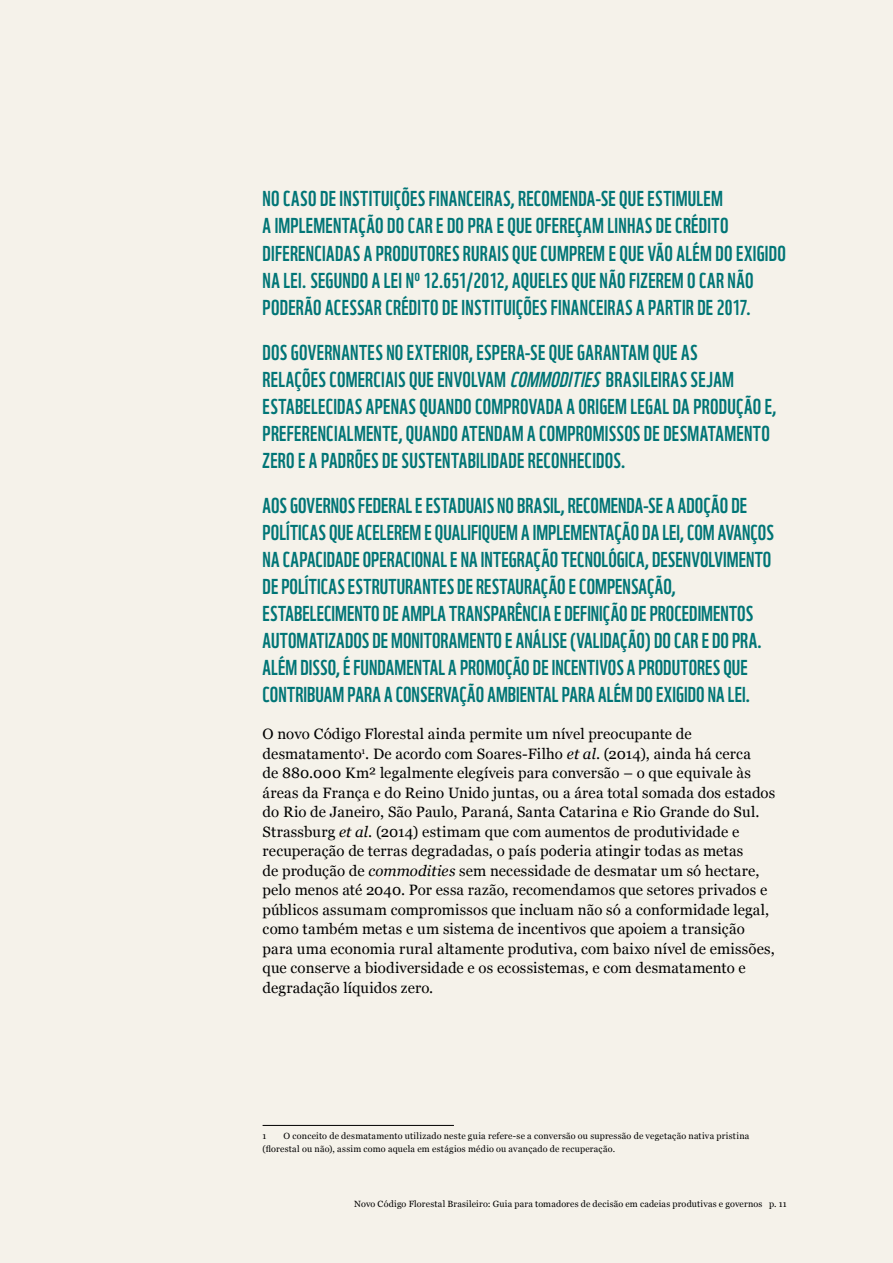
<style>
.page{position:relative;width:893px;height:1263px;background:#f5f2ea}
.page>*{position:absolute;margin:0;border:0;box-sizing:border-box;transform-origin:0 0}
.t1{font:21px "WWF";letter-spacing:.01em;color:#007576}
.t2{font:15px/19.5px "Georgia";letter-spacing:.01em;color:#000}
.t3{font:9px/13.5px "Georgia";letter-spacing:.02em;color:#000}
.s1{font-style:italic}
</style>
<div class="page">
<hr style="left:263px;top:1125px;width:191px;height:1px;background:#000">
<p class="t1" style="left:263px;top:182px;width:30px">NO CASO</p>
<p class="t1" style="left:320px;top:182px;width:28px">DE INSTITUIÇ</p>
<p class="t1" style="left:401px;top:182px;width:36px">ÕES FINANCEIRAS</p>
<p class="t1" style="left:511px;top:182px;width:214px">, RECOMENDA-SE QUE ESTIMULEM</p>
<p class="t1" style="left:263px;top:210px;width:73px">A IMPLEMENTAÇÃO</p>
<p class="t1" style="left:387px;top:210px;width:158px">DO CAR E DO PRA E QUE OFEREÇA</p>
<p class="t1" style="left:592px;top:210px;width:115px">M LINHAS DE CRÉDITO</p>
<p class="t1" style="left:263px;top:237px;width:9px">DIFERENCIADAS</p>
<p class="t1" style="left:364px;top:237px;width:22px">APRODUTORES</p>
<p class="t1" style="left:463px;top:237px;width:9px">RURAIS</p>
<p class="t1" style="left:512px;top:237px;width:248px">QUE CUMPREM E QUE VÃO ALÉM DO EXIGIDO</p>
<p class="t1" style="left:263px;top:264px;width:65px">NA LEI. SEGUNDO</p>
<p class="t1" style="left:372px;top:264px;width:365px">A LEI Nº 12.651/2012, AQUELES QUE NÃO FIZEREM O CAR NÃO</p>
<p class="t1" style="left:263px;top:291px;width:10px">PODERÃO</p>
<p class="t1" style="left:325px;top:291px;width:10px">ACESSAR</p>
<p class="t1" style="left:385px;top:291px;width:85px">CRÉDITO DEINSTITUIÇ</p>
<p class="t1" style="left:523px;top:291px;width:36px">ÕES FINANCEIRAS</p>
<p class="t1" style="left:636px;top:291px;width:21px">APARTIR</p>
<p class="t1" style="left:697px;top:291px;width:55px">DE 2017.</p>
<p class="t1" style="left:263px;top:336px;width:64px">DOS GOVERNANTES</p>
<p class="t1" style="left:386px;top:336px;width:46px">NO EXTERIOR</p>
<p class="t1" style="left:469px;top:336px;width:17px">, ESPERA</p>
<p class="t1" style="left:525px;top:336px;width:62px">-SE QUE GARANTA</p>
<p class="t1" style="left:637px;top:336px;width:53px">M QUE AS</p>
<p class="t1" style="left:263px;top:363px;width:103px">RELAÇÕESCOMERCIAIS</p>
<p class="t1" style="left:409px;top:363px;width:150px">QUE ENVOLVAM <span class="s1">COMMODITIES</span></p>
<p class="t1" style="left:606px;top:362px;width:9px">BRASI</p>
<p class="t1" style="left:644px;top:362px;width:16px">LEIRAS</p>
<p class="t1" style="left:691px;top:362px;width:45px">SEJAM</p>
<p class="t1" style="left:263px;top:390px;width:9px">ESTABE</p>
<p class="t1" style="left:311px;top:390px;width:16px">LECIDAS</p>
<p class="t1" style="left:366px;top:390px;width:10px">APENAS</p>
<p class="t1" style="left:420px;top:390px;width:19px">QUANDO</p>
<p class="t1" style="left:475px;top:390px;width:112px">COMPROVADA AORIGE</p>
<p class="t1" style="left:615px;top:390px;width:88px">M LEGAL DAPRODUÇÃO</p>
<p class="t1" style="left:765px;top:390px;width:13px">E,</p>
<p class="t1" style="left:263px;top:417px;width:9px">PREFERENCIA</p>
<p class="t1" style="left:347px;top:417px;width:77px">LMENTE, QUANDO</p>
<p class="t1" style="left:461px;top:417px;width:10px">ATENDA</p>
<p class="t1" style="left:512px;top:417px;width:102px">M ACOMPROMISSOS</p>
<p class="t1" style="left:644px;top:417px;width:102px">DEDESMATAMENTO</p>
<p class="t1" style="left:263px;top:444px;width:148px">ZERO EAPADRÕES DESUSTENTABI</p>
<p class="t1" style="left:480px;top:444px;width:16px">LIDADE</p>
<p class="t1" style="left:528px;top:444px;width:9px">RECON</p>
<p class="t1" style="left:568px;top:444px;width:17px">HECIDOS</p>
<p class="t1" style="left:621px;top:444px;width:7px">.</p>
<p class="t1" style="left:263px;top:489px;width:62px">AOS GOVERNOS</p>
<p class="t1" style="left:358px;top:489px;width:9px">FEDERA</p>
<p class="t1" style="left:406px;top:489px;width:29px">L EESTADUAIS</p>
<p class="t1" style="left:497px;top:489px;width:190px">NO BRASIL, RECOMENDA-SE AADOÇÃO</p>
<p class="t1" style="left:731px;top:489px;width:9px">DE</p>
<p class="t1" style="left:263px;top:516px;width:36px">PO LÍTICAS</p>
<p class="t1" style="left:329px;top:516px;width:263px">QUE ACELEREM E QUALIFIQUEM A IMPLEMENTAÇÃO</p>
<p class="t1" style="left:642px;top:516px;width:101px">DA LEI, CO M AVANÇOS</p>
<p class="t1" style="left:263px;top:543px;width:29px">NA CAPACIDADE</p>
<p class="t1" style="left:363px;top:543px;width:9px">OPERACIONA</p>
<p class="t1" style="left:441px;top:543px;width:49px">L ENA INTEGRAÇÃO</p>
<p class="t1" style="left:562px;top:543px;width:9px">TECNO</p>
<p class="t1" style="left:602px;top:543px;width:59px">LÓGICA, DESEN</p>
<p class="t1" style="left:691px;top:543px;width:57px">VOLVIMENTO</p>
<p class="t1" style="left:263px;top:570px;width:55px">DE POLÍTICAS</p>
<p class="t1" style="left:348px;top:570px;width:10px">ESTRUTURANTES</p>
<p class="t1" style="left:457px;top:570px;width:28px">DE RESTAURAÇÃO</p>
<p class="t1" style="left:569px;top:570px;width:48px">ECOMPENSAÇÃO</p>
<p class="t1" style="left:672px;top:570px;width:5px">,</p>
<p class="t1" style="left:263px;top:597px;width:9px">ESTABE</p>
<p class="t1" style="left:310px;top:597px;width:46px">LECIMENTO</p>
<p class="t1" style="left:383px;top:597px;width:76px">DE AMPLA TRANSPAR</p>
<p class="t1" style="left:515px;top:597px;width:58px">ÊNCIA EDEFINIÇÃO</p>
<p class="t1" style="left:631px;top:597px;width:27px">DE PROCEDI</p>
<p class="t1" style="left:701px;top:597px;width:21px">MENTOS</p>
<p class="t1" style="left:263px;top:624px;width:83px">AUTOMATIZADOS</p>
<p class="t1" style="left:372px;top:624px;width:40px">DE MONITORA</p>
<p class="t1" style="left:458px;top:624px;width:21px">MENTO</p>
<p class="t1" style="left:505px;top:624px;width:103px">E ANÁLISE (VALIDAÇÃO</p>
<p class="t1" style="left:645px;top:624px;width:119px">) DO CAR E DO PRA.</p>
<p class="t1" style="left:263px;top:651px;width:46px">ALÉM DISSO</p>
<p class="t1" style="left:336px;top:651px;width:27px">, É FUNDA</p>
<p class="t1" style="left:395px;top:651px;width:111px">MENTAL APROMOÇÃO</p>
<p class="t1" style="left:533px;top:651px;width:27px">DE INCENTI</p>
<p class="t1" style="left:599px;top:651px;width:49px">VOS APRODUTORES</p>
<p class="t1" style="left:723px;top:651px;width:17px">QUE</p>
<p class="t1" style="left:263px;top:678px;width:9px">CONTRIBUA</p>
<p class="t1" style="left:333px;top:678px;width:25px">M PARA</p>
<p class="t1" style="left:384px;top:678px;width:21px">ACONSER</p>
<p class="t1" style="left:443px;top:678px;width:17px">VAÇÃO</p>
<p class="t1" style="left:487px;top:678px;width:29px">AMBIENTA</p>
<p class="t1" style="left:552px;top:678px;width:19px">L PARA</p>
<p class="t1" style="left:598px;top:678px;width:82px">ALÉM DO EXIGIDO</p>
<p class="t1" style="left:708px;top:678px;width:44px">NA LEI.</p>
<p class="t2" style="left:263px;top:723px;width:514px">O novo Código Florestal ainda permite um nível preocupante de desmatamento<sup>1</sup>. De acordo com Soares-Filho <span class="s1">et al</span>. (2014), ainda há cerca<br>de 880.000 Km² legalmente elegíveis para conversão – o que equivale às áreas da França e do Reino Unido juntas, ou a área total somada dos estados do Rio de Janeiro, São Paulo, Paraná, Santa Catarina e Rio Grande do Sul.<br>Strassburg <span class="s1">et al</span>. (2014) estimam que com aumentos de produtividade e recuperação de terras degradadas, o país poderia atingir todas as metas<br>de produção de <span class="s1">commodities</span> sem necessidade de desmatar um só hectare, pelo menos até 2040. Por essa razão, recomendamos que setores privados e públicos assumam compromissos que incluam não só a conformidade legal, como também metas e um sistema de incentivos que apoiem a transição para uma economia rural altamente produtiva, com baixo nível de emissões, que conserve a biodiversidade e os ecossistemas, e com desmatamento e degradação líquidos zero.</p>
<p class="t3" style="left:263px;top:1129px;width:488px;text-indent:21px">O conceito de desmatamento utilizado neste guia refere-se a conversão ou supressão de vegetação nativa pristina (florestal ou não), assim como aquela em estágios médio ou avançado de recuperação.</p>
<p class="t3" style="left:263px;top:1129px;width:5px">1</p>
<p class="t3" style="left:354px;top:1197px;width:434px">Novo Código Florestal Brasileiro: Guia para tomadores de decisão em cadeias produtivas e governos p. 11</p>
</div>
